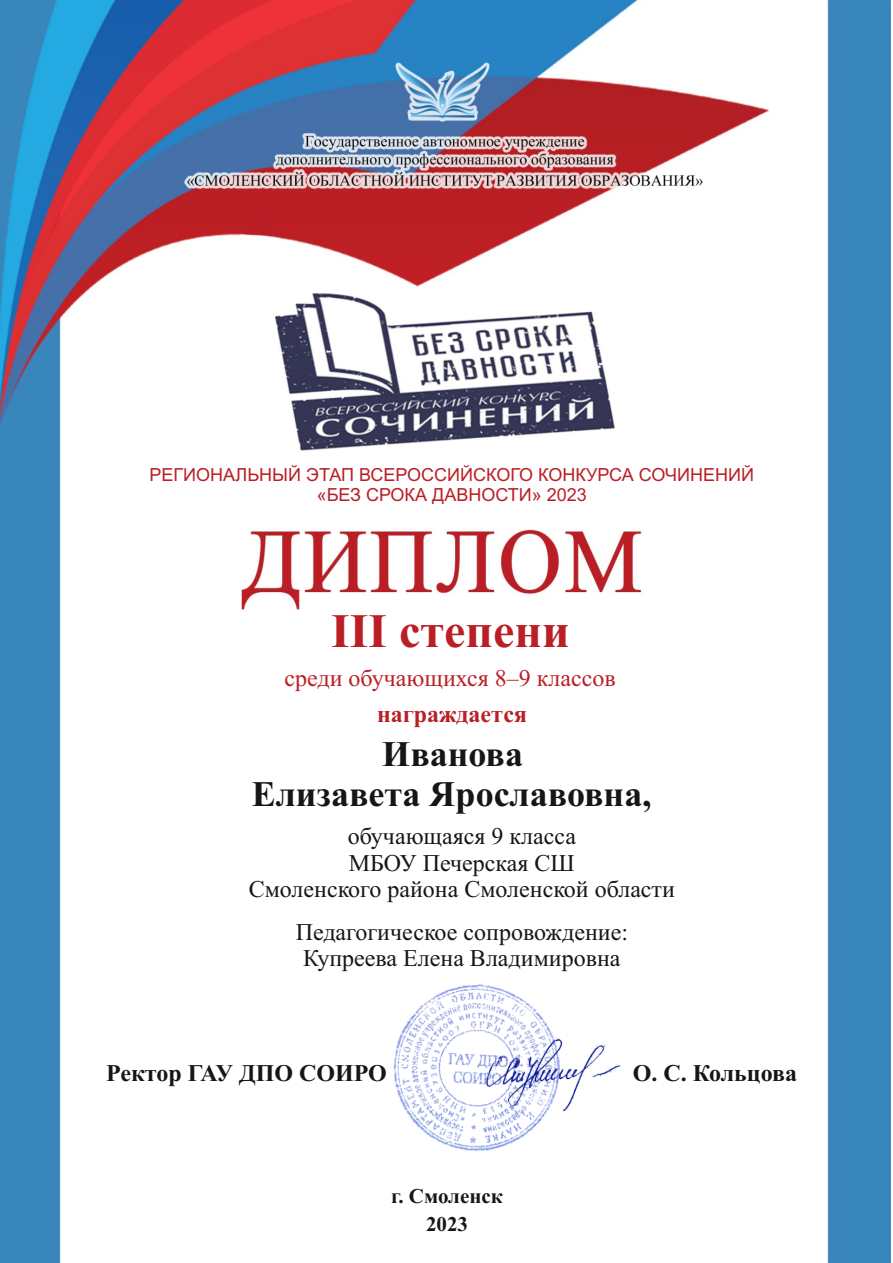
<style>
.page{position:relative;width:893px;height:1263px;background:#fff}
.page>*{position:absolute;margin:0;border:0;box-sizing:border-box;transform-origin:0 0}
.t1{font:700 48px "Times New Roman";color:#ba1f26}
.t2{font:700 36px/39.9px "Times New Roman";color:#151616;text-align:center}
.t3{font:24px/26.5px "Times New Roman";color:#151616;text-align:center}
.t4{font:700 24px "Times New Roman";color:#151616}
.t5{font:24px "Times New Roman";color:#ba1f26}
.t6{font:700 24px "Times New Roman";color:#ba1f26}
.t7{font:700 21px/27.9px "Times New Roman";color:#151616;text-align:center}
.t8{font:18px/20.1px "Arial";color:#ba1f26;text-align:center}
</style>
<div class="page">
<img style="left:0;top:0;width:890px;height:1262px">
<img style="left:389px;top:980px;width:239px;height:174px">
<p class="t8" style="left:149px;top:466px;width:606px">РЕГИОНАЛЬНЫЙ ЭТАП ВСЕРОССИЙСКОГО КОНКУРСА СОЧИНЕНИЙ «БЕЗ СРОКА ДАВНОСТИ» 2023</p>
<h1 class="t1" style="left:331px;top:614px;width:240px">III степени</h1>
<p class="t5" style="left:284px;top:669px;width:333px">среди обучающихся 8–9 классов</p>
<p class="t6" style="left:377px;top:706px;width:151px">награждается</p>
<h2 class="t2" style="left:252px;top:738px;width:401px">Иванова<br>Елизавета Ярославовна,</h2>
<p class="t3" style="left:249px;top:825px;width:428px">обучающаяся 9 класса<br>МБОУ Печерская СШ<br>Смоленского района Смоленской области</p>
<p class="t3" style="left:296px;top:921px;width:334px">Педагогическое сопровождение:<br>Купреева Елена Владимировна</p>
<p class="t4" style="left:106px;top:1064px;width:282px">Ректор ГАУ ДПО СОИРО</p>
<p class="t4" style="left:633px;top:1064px;width:166px">О. С. Кольцова</p>
<p class="t7" style="left:391px;top:1184px;width:113px">г. Смоленск<br>2023</p>
</div>
